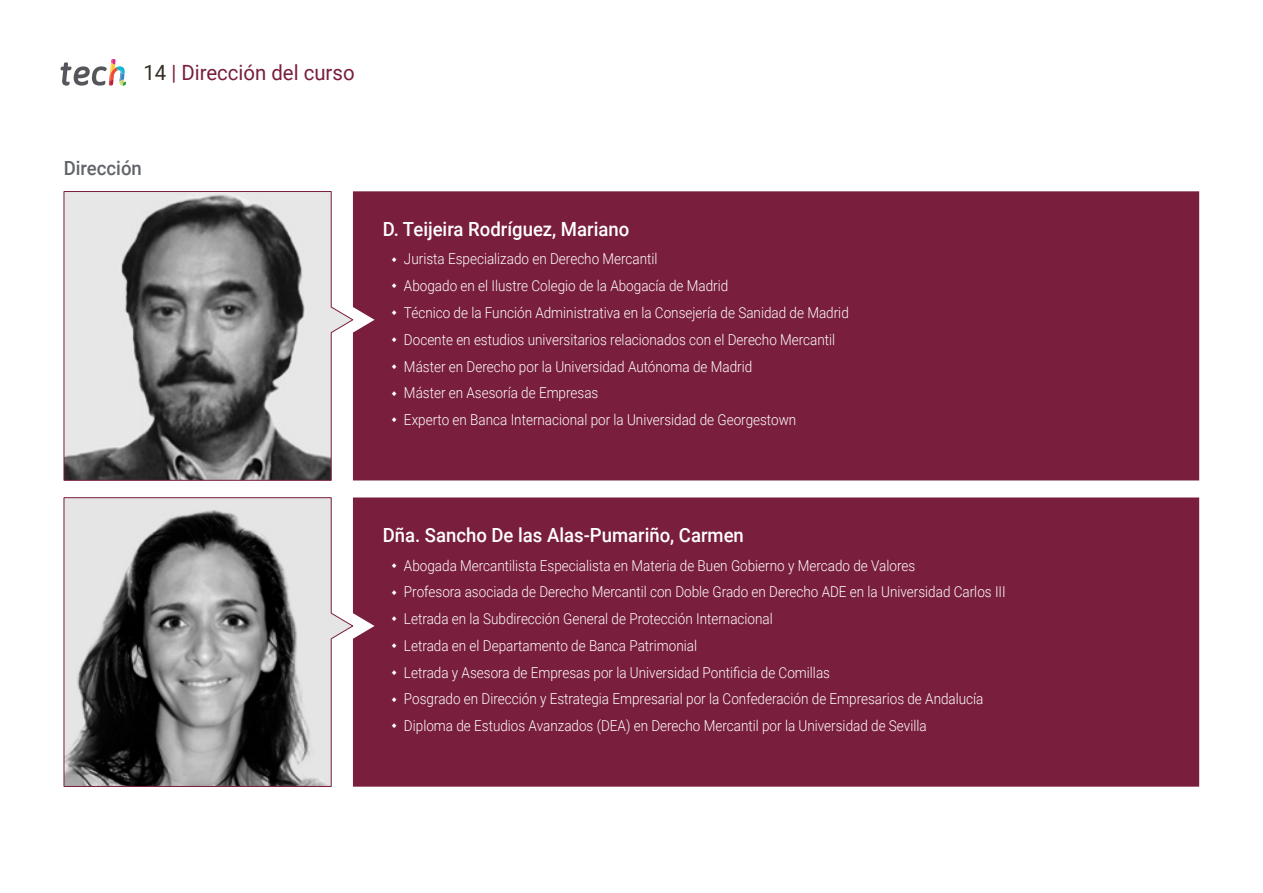
<style>
.page{position:relative;width:1263px;height:893px;background:#fff}
.page>*{position:absolute;margin:0;border:0;box-sizing:border-box;transform-origin:0 0}
.t1{font:21px "Roboto";color:#791e3c}
.t2{font:500 19.5px "Roboto";color:#fff;scale:.95 1}
.t3{font:500 19.5px "Roboto";color:#61646a;scale:.95 1}
.t4{font:300 15px/26.7px "Roboto";color:#fff;scale:.9 1}
.s1{color:#312e20}
</style>
<div class="page">
<svg style="left:61px;top:59px;width:65px;height:27px"></svg>
<div style="left:353px;top:191px;width:846px;height:289px;background:#791e3c"></div>
<svg style="left:64px;top:191px;width:289px;height:290px"></svg>
<div style="left:353px;top:497px;width:846px;height:290px;background:#791e3c"></div>
<svg style="left:64px;top:497px;width:289px;height:290px"></svg>
<svg style="left:392px;top:257px;width:5px;height:5px"></svg>
<svg style="left:392px;top:284px;width:5px;height:5px"></svg>
<svg style="left:392px;top:310px;width:5px;height:5px"></svg>
<svg style="left:392px;top:337px;width:5px;height:5px"></svg>
<svg style="left:392px;top:364px;width:5px;height:5px"></svg>
<svg style="left:392px;top:391px;width:5px;height:5px"></svg>
<svg style="left:392px;top:417px;width:5px;height:5px"></svg>
<svg style="left:392px;top:563px;width:5px;height:5px"></svg>
<svg style="left:392px;top:590px;width:5px;height:5px"></svg>
<svg style="left:392px;top:616px;width:5px;height:5px"></svg>
<svg style="left:392px;top:643px;width:5px;height:5px"></svg>
<svg style="left:392px;top:670px;width:5px;height:5px"></svg>
<svg style="left:392px;top:697px;width:5px;height:5px"></svg>
<svg style="left:392px;top:723px;width:5px;height:5px"></svg>
<h1 class="t1" style="left:144px;top:57px;width:213px"><span class="s1">14</span> | Dirección del curso</h1>
<h2 class="t3" style="left:64px;top:154px;width:84px">Dirección</h2>
<h2 class="t2" style="left:383px;top:215px;width:261px">D. Teijeira Rodríguez, Mariano</h2>
<p class="t4" style="left:404px;top:245px;width:496px">Jurista Especializado en Derecho Mercantil<br>Abogado en el Ilustre Colegio de la Abogacía de Madrid<br>Técnico de la Función Administrativa en la Consejería de Sanidad de Madrid Docente en estudios universitarios relacionados con el Derecho Mercantil Máster en Derecho por la Universidad Autónoma de Madrid<br>Máster en Asesoría de Empresas<br>Experto en Banca Internacional por la Universidad de Georgestown</p>
<h2 class="t2" style="left:383px;top:521px;width:382px">Dña. Sancho De las Alas-Pumariño, Carmen</h2>
<p class="t4" style="left:404px;top:551px;width:670px">Abogada Mercantilista Especialista en Materia de Buen Gobierno y Mercado de Valores<br>Profesora asociada de Derecho Mercantil con Doble Grado en Derecho ADE en la Universidad Carlos III Letrada en la Subdirección General de Protección Internacional<br>Letrada en el Departamento de Banca Patrimonial<br>Letrada y Asesora de Empresas por la Universidad Pontificia de Comillas<br>Posgrado en Dirección y Estrategia Empresarial por la Confederación de Empresarios de Andalucía Diploma de Estudios Avanzados (DEA) en Derecho Mercantil por la Universidad de Sevilla</p>
</div>
